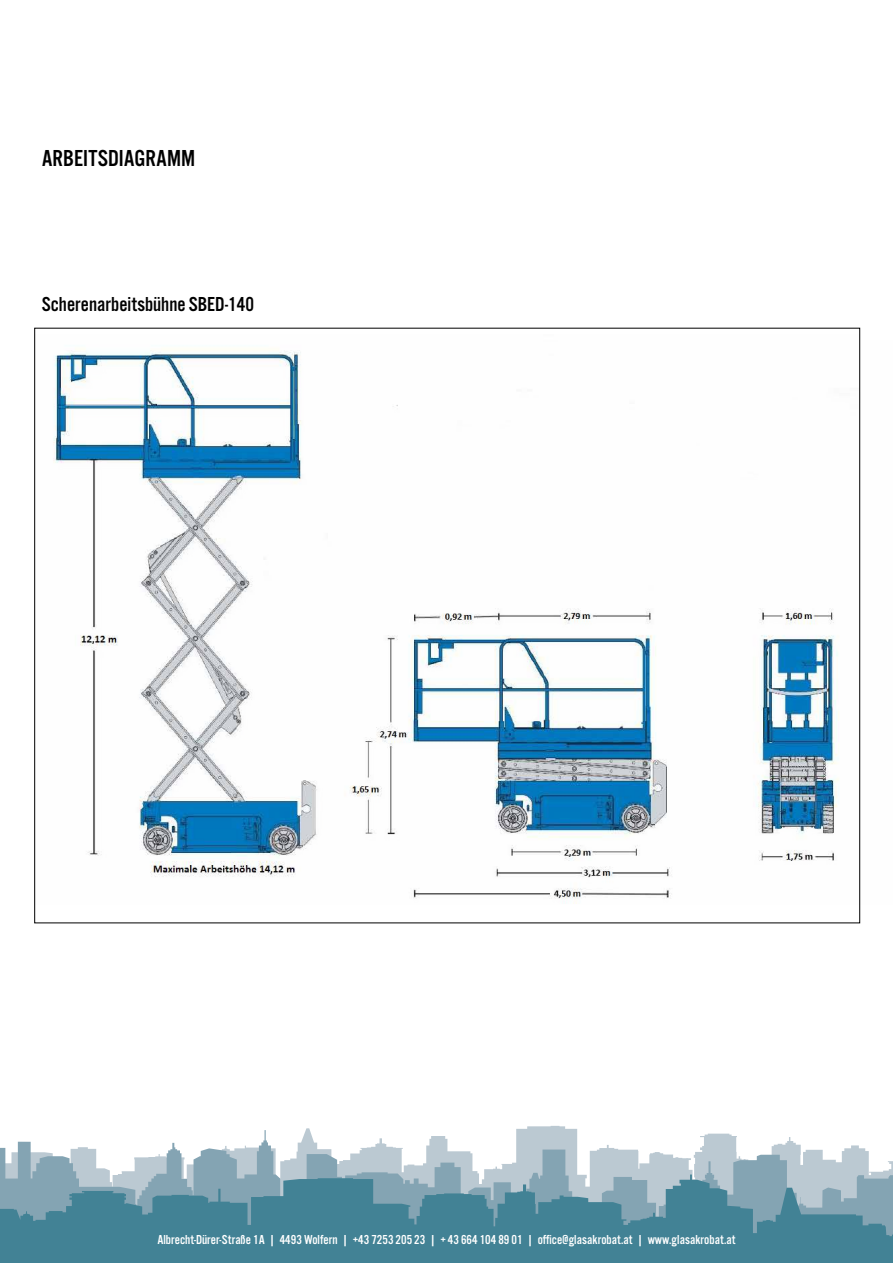
<style>
.page{position:relative;width:893px;height:1263px;background:#fff}
.page>*{position:absolute;margin:0;border:0;box-sizing:border-box;transform-origin:0 0}
.t1{font:24px "Alternate Got No 3 D";color:#000}
.t2{font:21px "Alternate Got No 3 D";color:#000}
.t3{font:13.5px "Alternate Got No 3 D";color:#fff}
</style>
<div class="page">
<svg style="left:0;top:1130px;width:893px;height:44px"></svg>
<svg style="left:0;top:1174px;width:893px;height:89px;fill:#428295"></svg>
<img style="left:53px;top:350px;width:786px;height:554px">
<h1 class="t1" style="left:42px;top:146px;width:155px">ARBEITSDIAGRAMM</h1>
<h2 class="t2" style="left:42px;top:293px;width:214px">Scherenarbeitsbühne SBED-140</h2>
<p class="t3" style="left:157px;top:1233px;width:580px">Albrecht-Dürer-Straße 1A | 4493 Wolfern | +43 7253 205 23 | + 43 664 104 89 01 | office@glasakrobat.at | www.glasakrobat.at</p>
</div>
